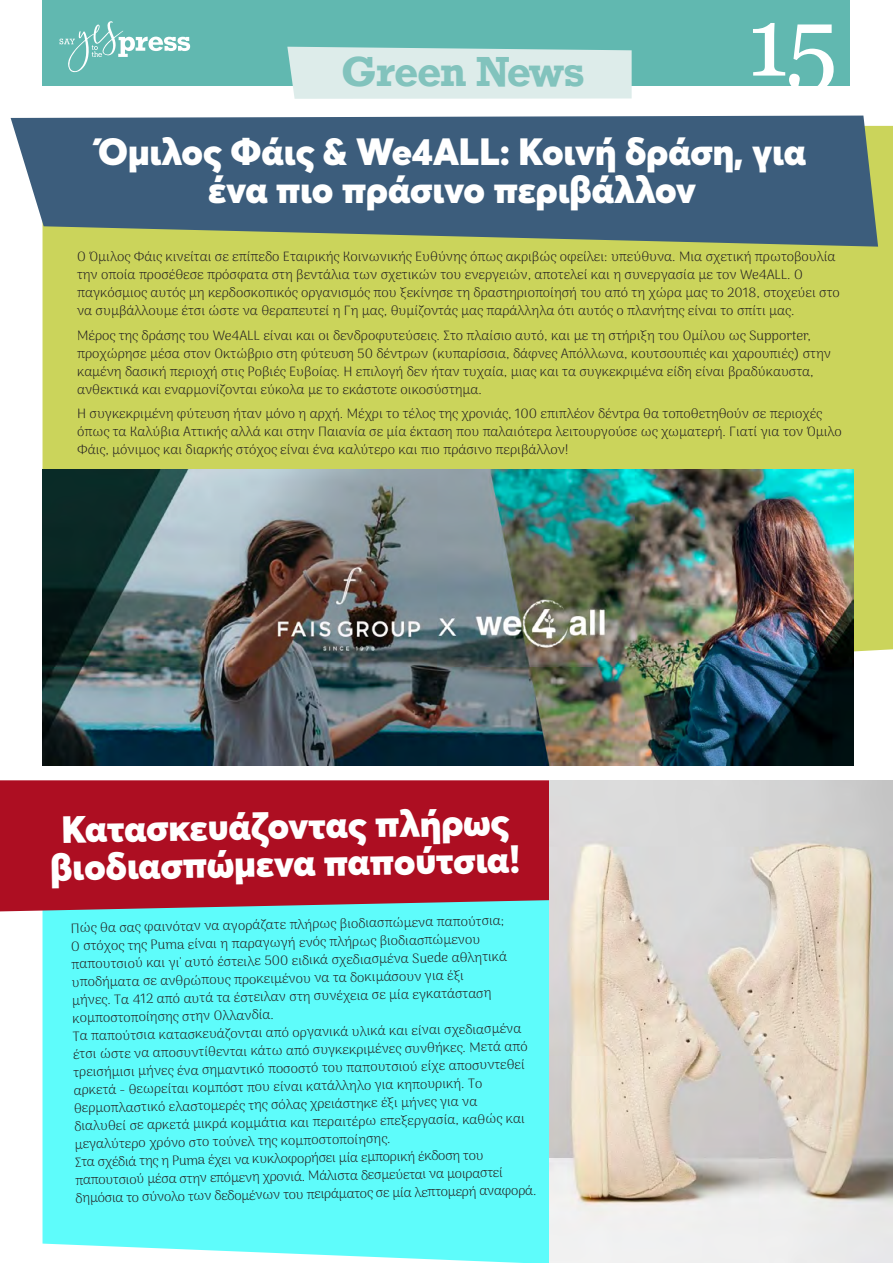
<style>
.page{position:relative;width:893px;height:1263px;background:#fff}
.page>*{position:absolute;margin:0;border:0;box-sizing:border-box;transform-origin:0 0}
.t1{font:97.5px "Georgia";color:#fff}
.t2{font:700 39.6px "Rockwell";letter-spacing:-.035em;color:#82c3bd}
.t3{font:900 37.5px/37.5px "Averta";color:#fff;text-align:center}
.t4{font:100 13.5px/18px "Arima";color:#231f20}
</style>
<div class="page">
<div style="left:43px;top:0;width:807px;height:85px;background:#61b8b0"></div>
<svg style="left:60px;top:21px;width:130px;height:51px"></svg>
<div style="left:43px;top:126px;width:850px;height:526px;background:#cbd45b"></div>
<div style="left:43px;top:911px;width:507px;height:352px;background:#5efcfb"></div>
<svg style="left:11px;top:116px;width:867px;height:131px;background:#4d6b7c"></svg>
<div style="left:0;top:780px;width:550px;height:131px;background:#ad0e22"></div>
<div style="left:287px;top:47px;width:345px;height:52px;background:#ddecea"></div>
<img style="left:550px;top:780px;width:343px;height:483px">
<img style="left:43px;top:470px;width:811px;height:295px">
<h2 class="t2" style="left:341px;top:46px;width:245px">Green News</h2>
<h1 class="t1" style="left:747px;top:-29px;width:92px">15</h1>
<h3 class="t3" style="left:98px;top:132px;width:709px">Όμιλος Φάις &amp; We4ALL: Κοινή δράση, για ένα πιο πράσινο περιβάλλον</h3>
<p class="t4" style="left:77px;top:247px;width:764px">Ο Όμιλος Φάις κινείται σε επίπεδο Εταιρικής Κοινωνικής Ευθύνης όπως ακριβώς οφείλει: υπεύθυνα. Μια σχετική πρωτοβουλία την οποία προσέθεσε πρόσφατα στη βεντάλια των σχετικών του ενεργειών, αποτελεί και η συνεργασία με τον We4ALL. Ο παγκόσμιος αυτός μη κερδοσκοπικός οργανισμός που ξεκίνησε τη δραστηριοποίησή του από τη χώρα μας το 2018, στοχεύει στο να συμβάλλουμε έτσι ώστε να θεραπευτεί η Γη μας, θυμίζοντάς μας παράλληλα ότι αυτός ο πλανήτης είναι το σπίτι μας.</p>
<p class="t4" style="left:77px;top:326px;width:755px">Μέρος της δράσης του We4ALL είναι και οι δενδροφυτεύσεις. Στο πλαίσιο αυτό, και με τη στήριξη του Ομίλου ως Supporter, προχώρησε μέσα στον Οκτώβριο στη φύτευση 50 δέντρων (κυπαρίσσια, δάφνες Απόλλωνα, κουτσουπιές και χαρουπιές) στην καμένη δασική περιοχή στις Ροβιές Ευβοίας. Η επιλογή δεν ήταν τυχαία, μιας και τα συγκεκριμένα είδη είναι βραδύκαυστα, ανθεκτικά και εναρμονίζονται εύκολα με το εκάστοτε οικοσύστημα.</p>
<p class="t4" style="left:77px;top:404px;width:766px">Η συγκεκριμένη φύτευση ήταν μόνο η αρχή. Μέχρι το τέλος της χρονιάς, 100 επιπλέον δέντρα θα τοποθετηθούν σε περιοχές όπως τα Καλύβια Αττικής αλλά και στην Παιανία σε μία έκταση που παλαιότερα λειτουργούσε ως χωματερή. Γιατί για τον Όμιλο<br>Φάις, μόνιμος και διαρκής στόχος είναι ένα καλύτερο και πιο πράσινο περιβάλλον!</p>
<h3 class="t3" style="left:49px;top:810px;width:472px;rotate:-1deg">Κατασκευάζοντας πλήρως βιοδιασπώμενα παπούτσια!</h3>
<p class="t4" style="left:71px;top:919px;width:462px;rotate:-1deg">Πώς θα σας φαινόταν να αγοράζατε πλήρως βιοδιασπώμενα παπούτσια;<br>Ο στόχος της Puma είναι η παραγωγή ενός πλήρως βιοδιασπώμενου παπουτσιού και γι' αυτό έστειλε 500 ειδικά σχεδιασμένα Suede αθλητικά υποδήματα σε ανθρώπους προκειμένου να τα δοκιμάσουν για έξι<br>μήνες. Τα 412 από αυτά τα έστειλαν στη συνέχεια σε μία εγκατάσταση κομποστοποίησης στην Ολλανδία.<br>Τα παπούτσια κατασκευάζονται από οργανικά υλικά και είναι σχεδιασμένα έτσι ώστε να αποσυντίθενται κάτω από συγκεκριμένες συνθήκες. Μετά από τρεισήμισι μήνες ένα σημαντικό ποσοστό του παπουτσιού είχε αποσυντεθεί αρκετά - θεωρείται κομπόστ που είναι κατάλληλο για κηπουρική. Το θερμοπλαστικό ελαστομερές της σόλας χρειάστηκε έξι μήνες για να<br>διαλυθεί σε αρκετά μικρά κομμάτια και περαιτέρω επεξεργασία, καθώς και μεγαλύτερο χρόνο στο τούνελ της κομποστοποίησης.<br>Στα σχέδιά της η Puma έχει να κυκλοφορήσει μία εμπορική έκδοση του παπουτσιού μέσα στην επόμενη χρονιά. Μάλιστα δεσμεύεται να μοιραστεί δημόσια το σύνολο των δεδομένων του πειράματος σε μία λεπτομερή αναφορά.</p>
</div>
